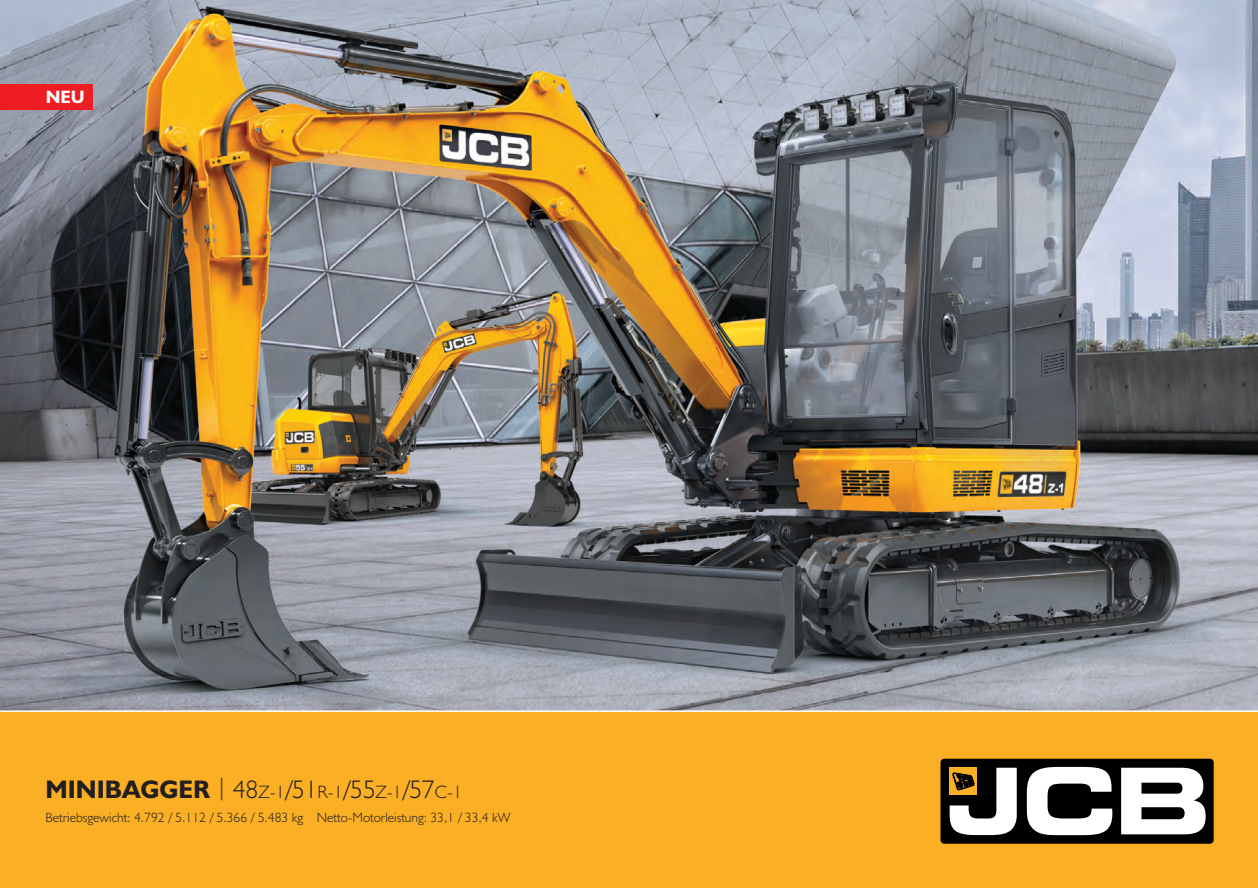
<style>
.page{position:relative;width:1258px;height:888px;background:#fff}
.page>*{position:absolute;margin:0;border:0;box-sizing:border-box;transform-origin:0 0}
.t1{font:18px "JCB Light";color:#231f20}
.t2{font:18px "JCB Bold";color:#fff}
.t3{font:13.5px "JCB Light";color:#231f20}
.s1{font-family:"JCB Bold";font-size:25.5px}
.s2{font-size:25.5px}
</style>
<div class="page">
<img style="left:0;top:0;width:1258px;height:710px">
<div style="left:0;top:710px;width:1258px;height:178px;background:#fbaf25"></div>
<div style="left:922px;top:741px;width:309px;height:121px;background:#fbaf25"></div>
<div style="left:940px;top:759px;width:273px;height:85px;background:#000;border-radius:4px"></div>
<svg style="left:1027px;top:767px;width:85px;height:68px"></svg>
<svg style="left:1121px;top:768px;width:84px;height:66px"></svg>
<div style="left:949px;top:768px;width:28px;height:27px;background:#fbaf25"></div>
<svg style="left:950px;top:768px;width:67px;height:67px"></svg>
<div style="left:0;top:84px;width:93px;height:26px;background:#ee1d23"></div>
<h1 class="t2" style="left:46px;top:86px;width:40px">NEU</h1>
<h1 class="t1" style="left:45px;top:781px;width:418px"><span class="s1">MINIBAGGER</span> <sup>|</sup> <span class="s2">48</span>Z-1<span class="s2">/51</span>R-1<span class="s2">/55</span>Z-1<span class="s2">/57</span>C-1</h1>
<p class="t3" style="left:45px;top:809px;width:466px">Betriebsgewicht: 4.792 / 5.112 / 5.366 / 5.483 kg Netto-Motorleistung: 33,1 / 33,4 kW</p>
</div>
